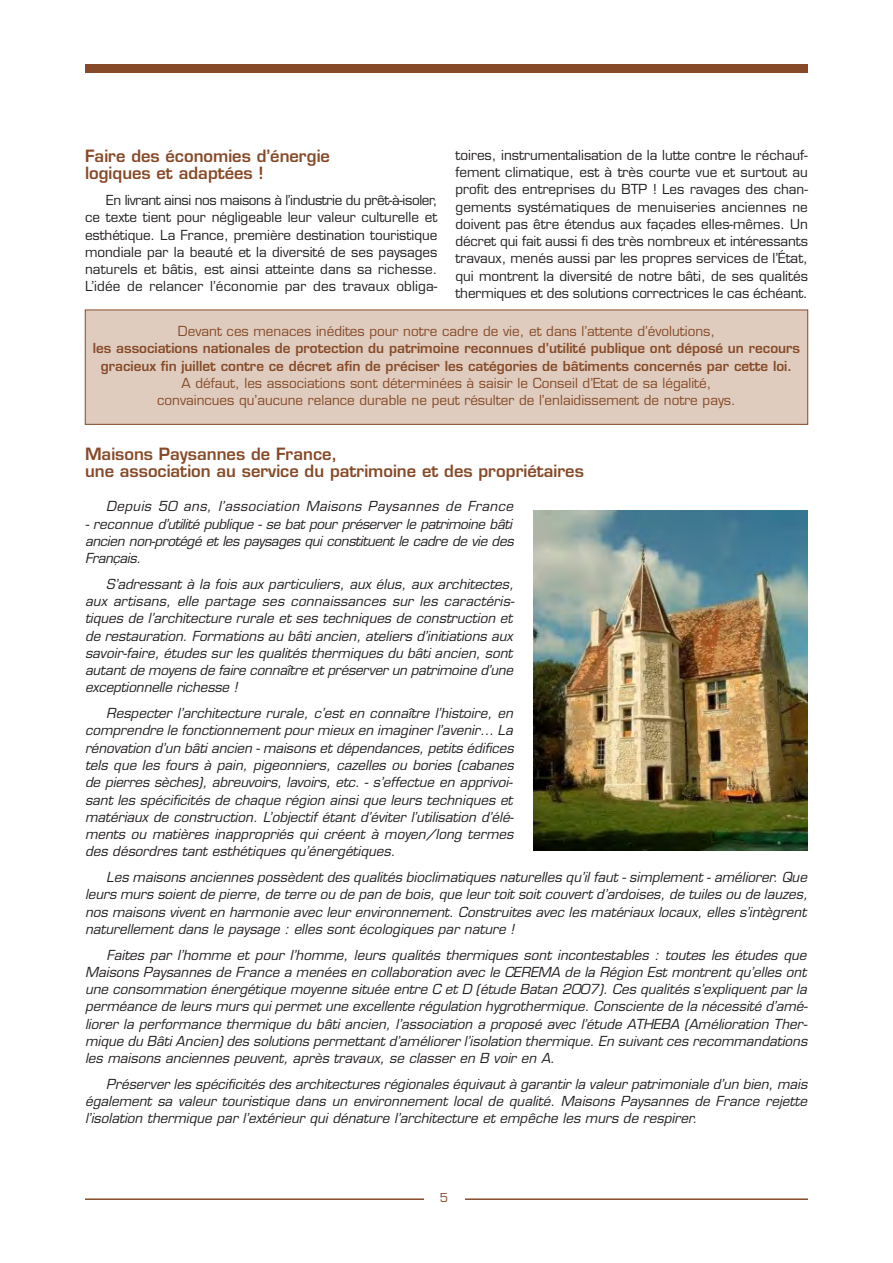
<style>
.page{position:relative;width:893px;height:1263px;background:#fff}
.page>*{position:absolute;margin:0;border:0;box-sizing:border-box;transform-origin:0 0}
.t1{font:600 16.5px/17.2px "Eurostile";color:#864a28}
.t2{font:italic 13.5px/17.2px "Eurostile";color:#231f20;text-align:justify}
.t3{font:13.5px/17.2px "Eurostile";color:#231f20;text-align:justify}
.t4{font:13.5px/17.2px "Eurostile";color:#864a28;text-align:center}
.t5{font:600 13.5px/17.2px "Eurostile";color:#864a28;text-align:center}
.t6{font:italic 13.5px/17.2px "Eurostile";letter-spacing:-.025em;color:#231f20}
.t7{font:italic 13.5px "Eurostile";letter-spacing:.025em;color:#231f20}
.t8{font:12px "Eurostile";color:#864a28}
</style>
<div class="page">
<div style="left:85px;top:64px;width:723px;height:8px;background:#864a28"></div>
<hr style="left:85px;top:1198px;width:723px;height:2px;background:#864a28">
<div style="left:424px;top:1182px;width:40px;height:33px;background:#fff"></div>
<div style="left:85px;top:310px;width:722px;height:114px;background:#dfccbe"></div>
<img style="left:534px;top:510px;width:274px;height:340px">
<p class="t3" style="left:455px;top:148px;width:354px">toires, instrumentalisation de la lutte contre le réchauf&shy;fement climatique, est à très courte vue et surtout au profit des entreprises du BTP ! Les ravages des chan&shy;gements systématiques de menuiseries anciennes ne doivent pas être étendus aux façades elles-mêmes. Un décret qui fait aussi fi des très nombreux et intéressants travaux, menés aussi par les propres services de l’État, qui montrent la diversité de notre bâti, de ses qualités thermiques et des solutions correctrices le cas échéant.</p>
<p class="t4" style="left:178px;top:324px;width:539px">Devant ces menaces inédites pour notre cadre de vie, et dans l’attente d’évolutions,</p>
<p class="t5" style="left:93px;top:341px;width:709px">les associations nationales de protection du patrimoine reconnues d’utilité publique ont déposé un recours gracieux fin juillet contre ce décret afin de préciser les catégories de bâtiments concernés par cette loi.</p>
<p class="t4" style="left:157px;top:376px;width:580px">A défaut, les associations sont déterminées à saisir le Conseil d’Etat de sa légalité, convaincues qu’aucune relance durable ne peut résulter de l’enlaidissement de notre pays.</p>
<p class="t1" style="left:85px;top:149px;width:246px">Faire des économies d’énergie logiques et adaptées !</p>
<p class="t3" style="left:85px;top:193px;width:354px;text-indent:21px">En livrant ainsi nos maisons à l’industrie du prêt-à-isoler, ce texte tient pour négligeable leur valeur culturelle et esthétique. La France, première destination touristique mondiale par la beauté et la diversité de ses paysages naturels et bâtis, est ainsi atteinte dans sa richesse.<br>L’idée de relancer l’économie par des travaux obliga-</p>
<p class="t1" style="left:85px;top:447px;width:500px">Maisons Paysannes de France,<br>une association au service du patrimoine et des propriétaires</p>
<p class="t7" style="left:106px;top:501px;width:408px">Depuis 50 ans, l’association Maisons Paysannes de France</p>
<p class="t6" style="left:85px;top:516px;width:430px">- reconnue d’utilité publique - se bat pour préserver le patrimoine bâti ancien non-protégé et les paysages qui constituent le cadre de vie des<br>Français.</p>
<p class="t2" style="left:85px;top:577px;width:431px;text-align:left;text-indent:21px">S’adressant à la fois aux particuliers, aux élus, aux architectes, aux artisans, elle partage ses connaissances sur les caractéris&shy;tiques de l’architecture rurale et ses techniques de construction et de restauration. Formations au bâti ancien, ateliers d’initiations aux savoir-faire, études sur les qualités thermiques du bâti ancien, sont autant de moyens de faire connaître et préserver un patrimoine d’une exceptionnelle richesse !</p>
<p class="t2" style="left:85px;top:706px;width:430px;text-indent:21px">Respecter l’architecture rurale, c’est en connaître l’histoire, en comprendre le fonctionnement pour mieux en imaginer l’avenir… La rénovation d’un bâti ancien - maisons et dépendances, petits édifices tels que les fours à pain, pigeonniers, cazelles ou bories (cabanes de pierres sèches), abreuvoirs, lavoirs, etc. - s’effectue en apprivoi&shy;sant les spécificités de chaque région ainsi que leurs techniques et matériaux de construction. L’objectif étant d’éviter l’utilisation d’élé&shy;ments ou matières inappropriés qui créent à moyen/long termes des désordres tant esthétiques qu’énergétiques.</p>
<p class="t2" style="left:85px;top:870px;width:724px;text-indent:21px">Les maisons anciennes possèdent des qualités bioclimatiques naturelles qu’il faut - simplement - améliorer. Que leurs murs soient de pierre, de terre ou de pan de bois, que leur toit soit couvert d’ardoises, de tuiles ou de lauzes, nos maisons vivent en harmonie avec leur environnement. Construites avec les matériaux locaux, elles s’intègrent naturellement dans le paysage : elles sont écologiques par nature !</p>
<p class="t2" style="left:85px;top:947px;width:724px;text-indent:21px">Faites par l’homme et pour l’homme, leurs qualités thermiques sont incontestables : toutes les études que Maisons Paysannes de France a menées en collaboration avec le CEREMA de la Région Est montrent qu’elles ont une consommation énergétique moyenne située entre C et D (étude Batan 2007). Ces qualités s’expliquent par la perméance de leurs murs qui permet une excellente régulation hygrothermique. Consciente de la nécessité d’amé&shy;liorer la performance thermique du bâti ancien, l’association a proposé avec l’étude ATHEBA (Amélioration Ther&shy;mique du Bâti Ancien) des solutions permettant d’améliorer l’isolation thermique. En suivant ces recommandations les maisons anciennes peuvent, après travaux, se classer en B voir en A.</p>
<p class="t2" style="left:85px;top:1077px;width:724px;text-indent:21px">Préserver les spécificités des architectures régionales équivaut à garantir la valeur patrimoniale d’un bien, mais également sa valeur touristique dans un environnement local de qualité. Maisons Paysannes de France rejette l’isolation thermique par l’extérieur qui dénature l’architecture et empêche les murs de respirer.</p>
<p class="t8" style="left:440px;top:1192px;width:10px">5</p>
</div>
